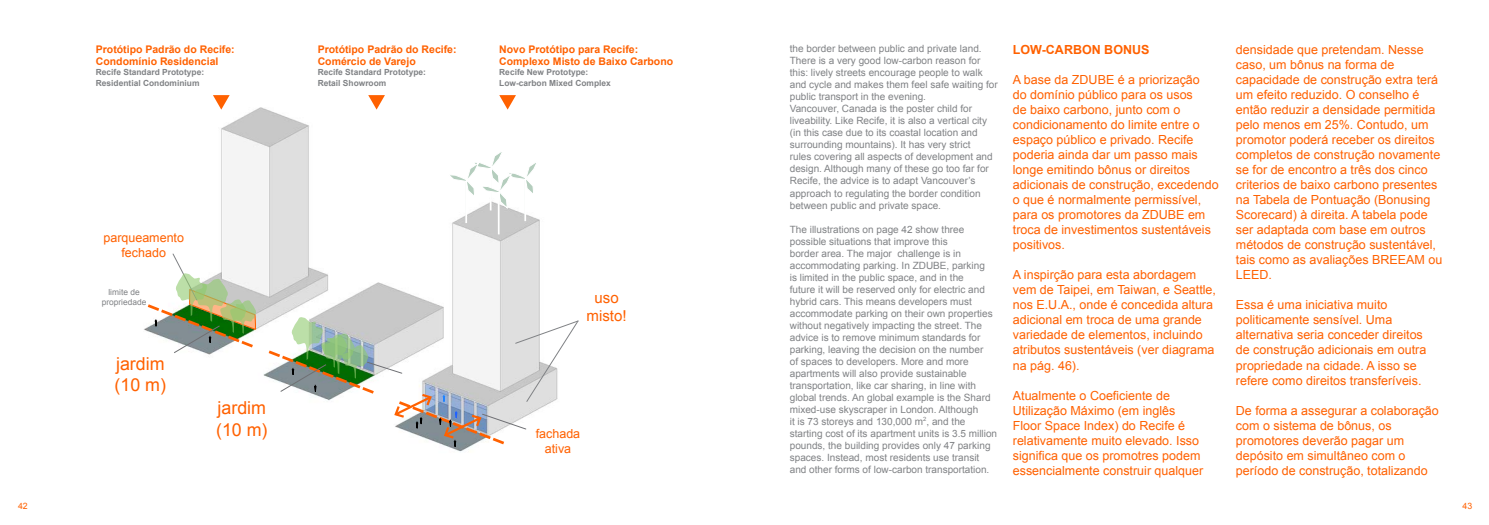
<style>
.page{position:relative;width:1489px;height:525px;background:#fff}
.page>*{position:absolute;margin:0;border:0;box-sizing:border-box;transform-origin:0 0}
.t1{font:17.88px/21.4px "Arial";color:#ff6100}
.t2{font:15px/18px "Arial";color:#ff6100;text-align:center}
.t3{font:12.5px/15px "Arial";color:#ff6100}
.t4{font:700 12.5px "Arial";color:#ff6100}
.t5{font:700 10.5px/12.6px "Arial";color:#ff6100}
.t6{font:10px/12px "Arial";color:#808285}
.t7{font:8.75px "Arial";color:#ff6100}
.t8{font:700 8.38px/10.1px "Arial";color:#808285}
.t9{font:8.38px/10.1px "Arial";color:#808285;text-align:center}
</style>
<div class="page">
<img style="left:144px;top:107px;width:396px;height:270px">
<svg style="left:146px;top:253px;width:111px;height:102px"></svg>
<svg style="left:267px;top:315px;width:312px;height:137px"></svg>
<svg style="left:448px;top:149px;width:90px;height:85px"></svg>
<svg style="left:213px;top:95px;width:17px;height:15px"></svg>
<svg style="left:368px;top:95px;width:17px;height:15px"></svg>
<svg style="left:499px;top:95px;width:17px;height:15px"></svg>
<p class="t5" style="left:96px;top:43px;width:140px">Protótipo Padrão do Recife:<br>Condomínio Residencial</p>
<p class="t8" style="left:96px;top:68px;width:110px">Recife Standard Prototype:<br>Residential Condominium</p>
<p class="t5" style="left:318px;top:43px;width:140px">Protótipo Padrão do Recife:<br>Comércio de Varejo</p>
<p class="t8" style="left:318px;top:68px;width:110px">Recife Standard Prototype:<br>Retail Showroom</p>
<p class="t5" style="left:499px;top:43px;width:175px">Novo Protótipo para Recife:<br>Complexo Misto de Baixo Carbono</p>
<p class="t8" style="left:499px;top:68px;width:113px">Recife New Prototype:<br>Low-carbon Mixed Complex</p>
<p class="t3" style="left:103px;top:230px;width:82px;text-align:center">parqueamento fechado</p>
<p class="t9" style="left:102px;top:286px;width:46px">limite de propriedade</p>
<h1 class="t1" style="left:115px;top:353px;width:53px">jardim (10 m)</h1>
<h1 class="t1" style="left:216px;top:397px;width:53px">jardim (10 m)</h1>
<p class="t2" style="left:586px;top:288px;width:42px">uso misto!</p>
<p class="t3" style="left:535px;top:426px;width:46px;text-align:center">fachada ativa</p>
<p class="t6" style="left:789px;top:43px;width:209px">the border between public and private land.<br>There is a very good low-carbon reason for this: lively streets encourage people to walk and cycle and makes them feel safe waiting for public transport in the evening.<br>Vancouver, Canada is the poster child for liveability. Like Recife, it is also a vertical city (in this case due to its coastal location and surrounding mountains). It has very strict<br>rules covering all aspects of development and design. Although many of these go too far for Recife, the advice is to adapt Vancouver’s approach to regulating the border condition between public and private space.</p>
<p class="t6" style="left:789px;top:223px;width:209px">The illustrations on page 42 show three possible situations that improve this<br>border area. The major challenge is in accommodating parking. In ZDUBE, parking<br>is limited in the public space, and in the<br>future it will be reserved only for electric and hybrid cars. This means developers must accommodate parking on their own properties without negatively impacting the street. The advice is to remove minimum standards for parking, leaving the decision on the number<br>of spaces to developers. More and more apartments will also provide sustainable transportation, like car sharing, in line with global trends. An global example is the Shard mixed-use skyscraper in London. Although<br>it is 73 storeys and 130,000 m<sup>2</sup>, and the starting cost of its apartment units is 3.5 million pounds, the building provides only 47 parking spaces. Instead, most residents use transit and other forms of low-carbon transportation.</p>
<p class="t4" style="left:1012px;top:41px;width:138px">LOW-CARBON BONUS</p>
<p class="t3" style="left:1012px;top:72px;width:207px">A base da ZDUBE é a priorização<br>do domínio público para os usos<br>de baixo carbono, junto com o condicionamento do limite entre o espaço público e privado. Recife poderia ainda dar um passo mais longe emitindo bônus or direitos adicionais de construção, excedendo o que é normalmente permissível, para os promotores da ZDUBE em troca de investimentos sustentáveis positivos.</p>
<p class="t3" style="left:1012px;top:267px;width:205px">A inspirção para esta abordagem vem de Taipei, em Taiwan, e Seattle, nos E.U.A., onde é concedida altura adicional em troca de uma grande variedade de elementos, incluindo atributos sustentáveis (ver diagrama na pág. 46).</p>
<p class="t3" style="left:1012px;top:387px;width:192px">Atualmente o Coeficiente de<br>Utilização Máximo (em inglês<br>Floor Space Index) do Recife é relativamente muito elevado. Isso significa que os promotres podem essencialmente construir qualquer</p>
<p class="t3" style="left:1235px;top:42px;width:208px">densidade que pretendam. Nesse caso, um bônus na forma de capacidade de construção extra terá um efeito reduzido. O conselho é então reduzir a densidade permitida pelo menos em 25%. Contudo, um promotor poderá receber os direitos completos de construção novamente se for de encontro a três dos cinco criterios de baixo carbono presentes na Tabela de Pontuação (Bonusing<br>Scorecard) à direita. A tabela pode ser adaptada com base em outros métodos de construção sustentável, tais como as avaliações BREEAM ou<br>LEED.</p>
<p class="t3" style="left:1235px;top:297px;width:192px">Essa é uma iniciativa muito politicamente sensível. Uma alternativa seria conceder direitos de construção adicionais em outra propriedade na cidade. A isso se refere como direitos transferíveis.</p>
<p class="t3" style="left:1235px;top:402px;width:204px">De forma a assegurar a colaboração com o sistema de bônus, os promotores deverão pagar um depósito em simultâneo com o período de construção, totalizando</p>
<p class="t7" style="left:18px;top:500px;width:11px">42</p>
<p class="t7" style="left:1462px;top:500px;width:11px">43</p>
</div>
